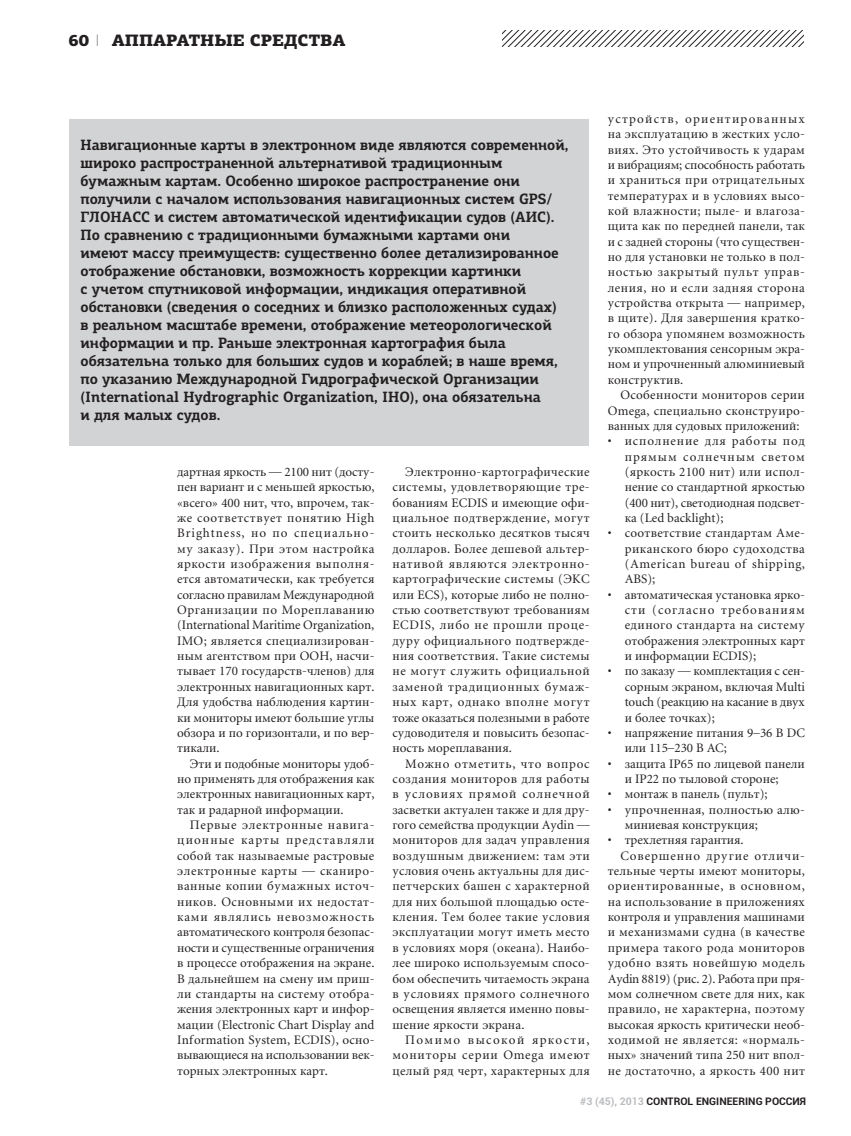
<style>
.page{position:relative;width:851px;height:1136px;background:#fff}
.page>*{position:absolute;margin:0;border:0;box-sizing:border-box;transform-origin:0 0}
.t1{font:900 16.5px "PF Agora Slab Pro";color:#231f20}
.t2{font:700 15px/18px "PF Agora Slab Pro";color:#231f20;scale:.95 1}
.t3{font:12.75px/15.3px "Miniature";letter-spacing:.005em;color:#231f20;text-align:justify}
.t4{font:12.75px/15.3px "Miniature";letter-spacing:.025em;color:#231f20}
.t5{font:12.75px "Miniature";letter-spacing:.03em;color:#231f20}
.t6{font:12.75px "Miniature";letter-spacing:.035em;color:#231f20}
.t7{font:12.75px "Miniature";letter-spacing:-.015em;color:#231f20}
.t8{font:12.75px "Miniature";letter-spacing:.055em;color:#231f20}
.t9{font:12.75px "Miniature";letter-spacing:.045em;color:#231f20}
.t10{font:12.75px "Miniature";letter-spacing:.07em;color:#231f20}
.t11{font:700 10.5px "Roboto";color:#231f20}
.s1{font-family:"PF Din Text Pro";font-weight:100}
.s2{color:#bbbdc0}
</style>
<div class="page">
<svg style="left:502px;top:31px;width:301px;height:15px"></svg>
<div style="left:69px;top:119px;width:519px;height:326px;background:#d1d3d4"></div>
<p class="t1" style="left:69px;top:31px;width:32px">60 <span class="s1">I</span></p>
<p class="t1" style="left:112px;top:31px;width:235px">АППАРАТНЫЕ СРЕДСТВА</p>
<p class="t2" style="left:80px;top:137px;width:515px">Навигационные карты в электронном виде являются современной, широко распространенной альтернативой традиционным бумажным картам. Особенно широкое распространение они получили с началом использования навигационных систем GPS/ ГЛОНАСС и систем автоматической идентификации судов (АИС).<br>По сравнению с традиционными бумажными картами они<br>имеют массу преимуществ: существенно более детализированное отображение обстановки, возможность коррекции картинки<br>с учетом спутниковой информации, индикация оперативной обстановки (сведения о соседних и близко расположенных судах) в реальном масштабе времени, отображение метеорологической информации и пр. Раньше электронная картография была обязательна только для больших судов и кораблей; в наше время, по указанию Международной Гидрографической Организации (International Hydrographic Organization, IHO), она обязательна<br>и для малых судов.</p>
<p class="t3" style="left:177px;top:465px;width:199px">дартная яркость — 2100 нит (досту&shy;пен вариант и с меньшей яркостью, «всего» 400 нит, что, впрочем, так&shy;же соответствует понятию High Brightness, но по специально&shy;му заказу). При этом настройка яркости изображения выполня&shy;ется автоматически, как требуется согласно правилам Международной Организации по Мореплаванию (International Maritime Organization, IMO; является специализирован&shy;ным агентством при ООН, насчи&shy;тывает 170 государств-членов) для электронных навигационных карт.<br>Для удобства наблюдения картин&shy;ки мониторы имеют большие углы обзора и по горизонтали, и по вер&shy;тикали.</p>
<p class="t3" style="left:177px;top:756px;width:199px;text-indent:13px">Эти и подобные мониторы удоб&shy;но применять для отображения как электронных навигационных карт, так и радарной информации.</p>
<p class="t3" style="left:177px;top:818px;width:199px;text-indent:13px">Первые электронные навига&shy;ционные карты представляли собой так называемые растровые электронные карты — сканиро&shy;ванные копии бумажных источ&shy;ников. Основными их недостат&shy;ками являлись невозможность автоматического контроля безопас&shy;ности и существенные ограничения в процессе отображения на экране.<br>В дальнейшем на смену им приш&shy;ли стандарты на систему отобра&shy;жения электронных карт и инфор&shy;мации (Electronic Chart Display and Information System, ECDIS), осно&shy;вывающиеся на использовании век&shy;торных электронных карт.</p>
<p class="t3" style="left:392px;top:465px;width:199px;text-indent:13px">Электронно-картографические системы, удовлетворяющие тре&shy;бованиям ECDIS и имеющие офи&shy;циальное подтверждение, могут стоить несколько десятков тысяч долларов. Более дешевой альтер&shy;нативой являются электронно&shy;картографические системы (ЭКС или ECS), которые либо не полно&shy;стью соответствуют требованиям ECDIS, либо не прошли проце&shy;дуру официального подтвержде&shy;ния соответствия. Такие системы не могут служить официальной заменой традиционных бумаж&shy;ных карт, однако вполне могут тоже оказаться полезными в работе судоводителя и повысить безопас&shy;ность мореплавания.</p>
<p class="t3" style="left:392px;top:756px;width:199px;text-indent:13px">Можно отметить, что вопрос создания мониторов для работы в условиях прямой солнечной засветки актуален также и для дру&shy;гого семейства продукции Aydin — мониторов для задач управления воздушным движением: там эти условия очень актуальны для дис&shy;петчерских башен с характерной для них большой площадью осте&shy;кления. Тем более такие условия эксплуатации могут иметь место в условиях моря (океана). Наибо&shy;лее широко используемым спосо&shy;бом обеспечить читаемость экрана в условиях прямого солнечного освещения является именно повы&shy;шение яркости экрана.</p>
<p class="t3" style="left:392px;top:1033px;width:199px;text-indent:13px">Помимо высокой яркости, мониторы серии Omega имеют целый ряд черт, характерных для</p>
<p class="t3" style="left:607px;top:112px;width:199px">устройств, ориентированных на эксплуатацию в жестких усло&shy;виях. Это устойчивость к ударам и вибрациям; способность работать и храниться при отрицательных температурах и в условиях высо&shy;кой влажности; пыле- и влагоза&shy;щита как по передней панели, так и с задней стороны (что существен&shy;но для установки не только в пол&shy;ностью закрытый пульт управ&shy;ления, но и если задняя сторона устройства открыта — например, в щите). Для завершения кратко&shy;го обзора упомянем возможность укомплектования сенсорным экра&shy;ном и упрочненный алюминиевый конструктив.</p>
<p class="t3" style="left:607px;top:388px;width:199px;text-indent:13px">Особенности мониторов серии Omega, специально сконструиро&shy;ванных для судовых приложений:</p>
<p class="t3" style="left:624px;top:434px;width:182px;text-indent:-17px">• исполнение для работы под прямым солнечным светом (яркость 2100 нит) или испол&shy;нение со стандартной яркостью (400 нит), светодиодная подсвет&shy;ка (Led backlight);</p>
<p class="t3" style="left:624px;top:526px;width:182px;text-indent:-17px">• соответствие стандартам Аме&shy;риканского бюро судоходства (American bureau of shipping, ABS);</p>
<p class="t3" style="left:624px;top:588px;width:182px;text-indent:-17px">• автоматическая установка ярко&shy;сти (согласно требованиям единого стандарта на систему отображения электронных карт и информации ECDIS);</p>
<p class="t3" style="left:624px;top:664px;width:182px;text-indent:-17px">• по заказу — комплектация с сен&shy;сорным экраном, включая Multi touch (реакцию на касание в двух и более точках);</p>
<p class="t3" style="left:624px;top:726px;width:182px;text-indent:-17px">• напряжение питания 9–36 В DC или 115–230 В AC;</p>
<p class="t3" style="left:624px;top:756px;width:182px;text-indent:-17px">• защита IP65 по лицевой панели и IP22 по тыловой стороне;</p>
<p class="t3" style="left:607px;top:787px;width:161px">• монтаж в панель (пульт);</p>
<p class="t4" style="left:624px;top:803px;width:182px;text-indent:-17px">• упрочненная, полностью алю&shy;миниевая конструкция;</p>
<p class="t3" style="left:607px;top:833px;width:137px">• трехлетняя гарантия.</p>
<p class="t10" style="left:620px;top:850px;width:186px">Совершенно другие отличи-</p>
<p class="t3" style="left:607px;top:864px;width:199px">тельные черты имеют мониторы,</p>
<p class="t8" style="left:607px;top:881px;width:199px">ориентированные, в основном,</p>
<p class="t3" style="left:607px;top:895px;width:199px">на использование в приложениях</p>
<p class="t3" style="left:607px;top:910px;width:199px">контроля и управления машинами</p>
<p class="t4" style="left:607px;top:925px;width:199px">и механизмами судна (в качестве</p>
<p class="t6" style="left:607px;top:942px;width:199px">примера такого рода мониторов</p>
<p class="t9" style="left:607px;top:957px;width:199px">удобно взять новейшую модель</p>
<p class="t7" style="left:607px;top:973px;width:199px">Aydin 8819) (рис. 2). Работа при пря-</p>
<p class="t3" style="left:607px;top:987px;width:199px">мом солнечном свете для них, как</p>
<p class="t5" style="left:607px;top:1004px;width:199px">правило, не характерна, поэтому</p>
<p class="t3" style="left:607px;top:1017px;width:199px">высокая яркость критически необ-</p>
<p class="t6" style="left:607px;top:1034px;width:199px">ходимой не является: «нормаль-</p>
<p class="t3" style="left:607px;top:1048px;width:199px">ных» значений типа 250 нит впол-</p>
<p class="t5" style="left:607px;top:1065px;width:199px">не достаточно, а яркость 400 нит</p>
<p class="t11" style="left:580px;top:1093px;width:227px"><span class="s2">#3 (45), 2013</span> CONTROL ENGINEERING РОССИЯ</p>
</div>
